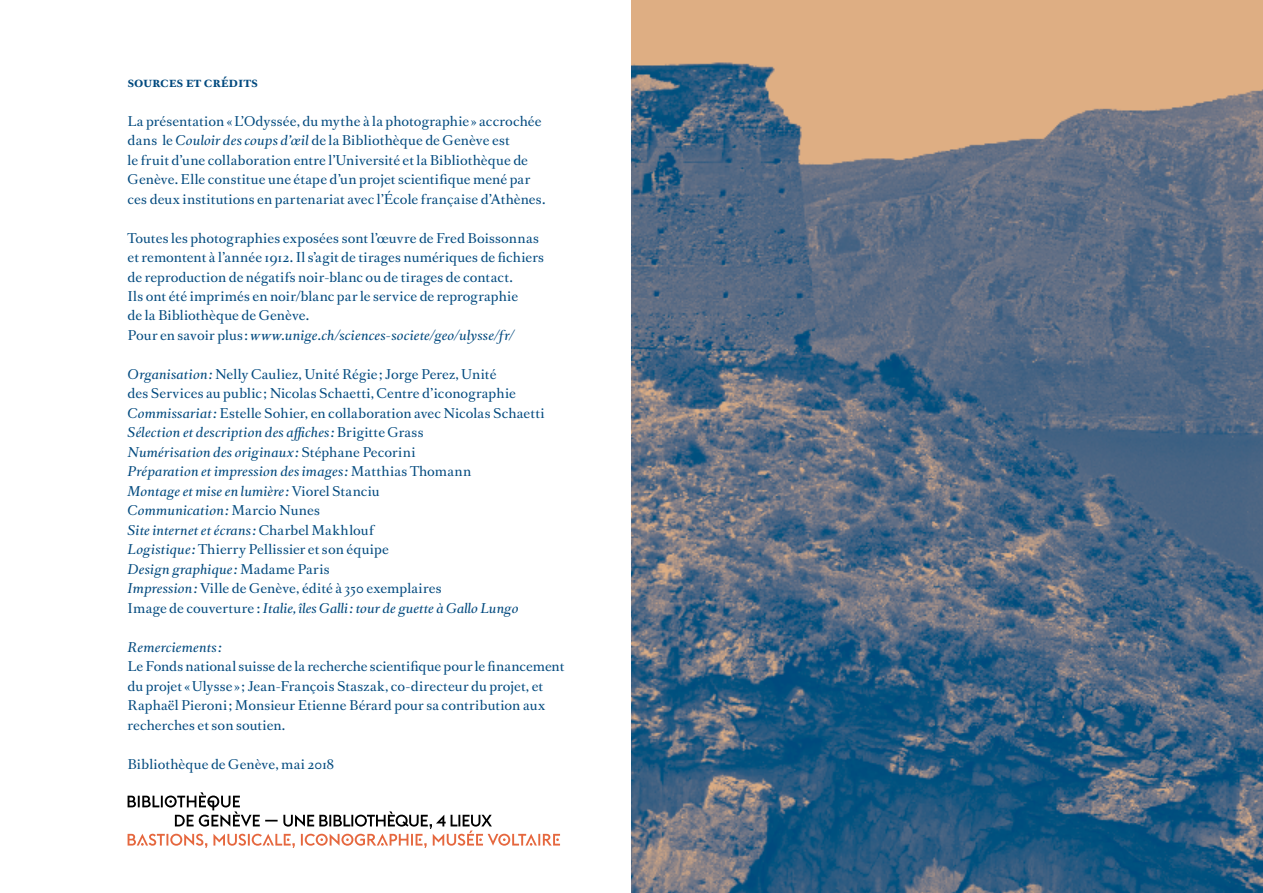
<style>
.page{position:relative;width:1263px;height:893px;background:#fff}
.page>*{position:absolute;margin:0;border:0;box-sizing:border-box;transform-origin:0 0}
.t1{font:700 13.5px "Romain BP Text";letter-spacing:-.005em;color:#00497e}
.t2{font:12.75px/19.5px "Romain BP Text";letter-spacing:.01em;color:#00497e}
.t3{font:italic 12.75px "Romain BP Text";letter-spacing:.02em;color:#00497e}
.s1{font-style:italic}
</style>
<div class="page">
<svg style="left:128px;top:792px;width:432px;height:56px"></svg>
<img style="left:631px;top:0;width:632px;height:893px">
<p class="t1" style="left:128px;top:70px;width:132px">sources et crédits</p>
<p class="t2" style="left:128px;top:110px;width:419px">La présentation «L’Odyssée, du mythe à la photographie» accrochée dans le <span class="s1">Couloir des coups d’œil</span> de la Bibliothèque de Genève est<br>le fruit d’une collaboration entre l’Université et la Bibliothèque de Genève. Elle constitue une étape d’un projet scientifique mené par ces deux institutions en partenariat avec l’École française d’Athènes.</p>
<p class="t2" style="left:128px;top:227px;width:418px">Toutes les photographies exposées sont l’œuvre de Fred Boissonnas et remontent à l’année 1912. Il s’agit de tirages numériques de fichiers de reproduction de négatifs noir-blanc ou de tirages de contact.<br>Ils ont été imprimés en noir/blanc par le service de reprographie<br>de la Bibliothèque de Genève.<br>Pour en savoir plus : <span class="s1">www.unige.ch/sciences-societe/geo/ulysse/fr/</span></p>
<p class="t2" style="left:128px;top:363px;width:419px"><span class="s1">Organisation:</span> Nelly Cauliez, Unité Régie; Jorge Perez, Unité<br>des Services au public; Nicolas Schaetti, Centre d’iconographie <span class="s1">Commissariat:</span> Estelle Sohier, en collaboration avec Nicolas Schaetti <span class="s1">Sélection et description des affiches:</span> Brigitte Grass<br><span class="s1">Numérisation des originaux:</span> Stéphane Pecorini<br><span class="s1">Préparation et impression des images:</span> Matthias Thomann<br><span class="s1">Montage et mise en lumière :</span> Viorel Stanciu<br><span class="s1">Communication:</span> Marcio Nunes<br><span class="s1">Site internet et écrans :</span> Charbel Makhlouf<br><span class="s1">Logistique :</span> Thierry Pellissier et son équipe<br><span class="s1">Design graphique:</span> Madame Paris<br><span class="s1">Impression:</span> Ville de Genève, édité à 350 exemplaires<br>Image de couverture : <span class="s1">Italie, îles Galli: tour de guette à Gallo Lungo</span></p>
<p class="t3" style="left:128px;top:636px;width:96px">Remerciements:</p>
<p class="t2" style="left:128px;top:656px;width:438px">Le Fonds national suisse de la recherche scientifique pour le financement du projet «Ulysse» ; Jean-François Staszak, co-directeur du projet, et Raphaël Pieroni; Monsieur Etienne Bérard pour sa contribution aux recherches et son soutien.</p>
<p class="t2" style="left:128px;top:753px;width:208px">Bibliothèque de Genève, mai 2018</p>
</div>
